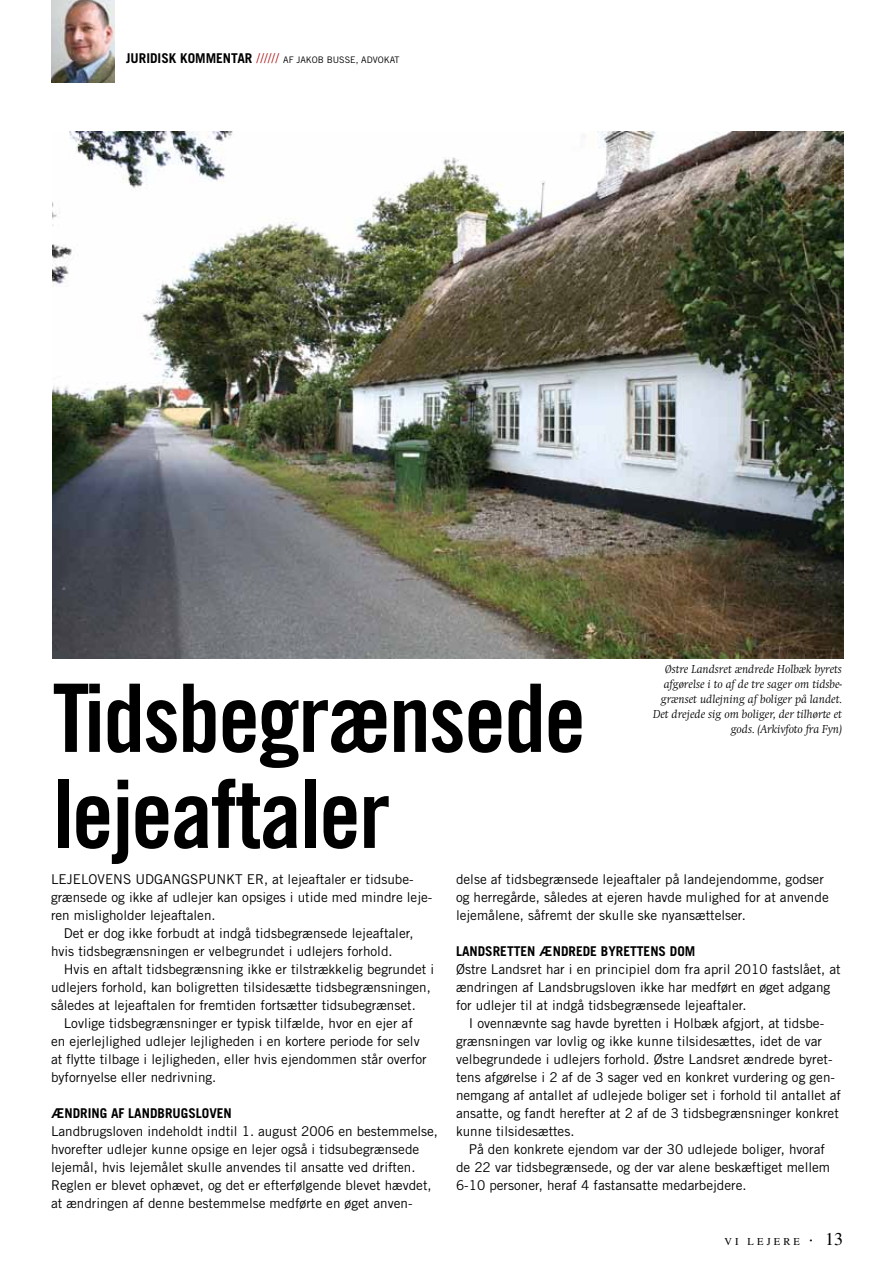
<style>
.page{position:relative;width:893px;height:1263px;background:#fff}
.page>*{position:absolute;margin:0;border:0;box-sizing:border-box;transform-origin:0 0}
.t1{font:94.5px/96px "Trade Gothic Bold Cond Twenty";letter-spacing:-.02em;color:#000}
.t2{font:13.5px/18px "Trade Gothic";color:#000}
.t3{font:700 13.5px "Trade Gothic";color:#000}
.t4{font:italic 300 12px/15px "Swift EF";color:#000;text-align:right}
.t5{font:10.5px "Times";letter-spacing:.3em;color:#000}
.t6{font:9px "Trade Gothic";color:#000}
.s1{font-weight:400;color:#ae1b1f}
.s2{font-weight:400;font-size:9px}
.s3{font-size:18px}
</style>
<div class="page">
<img style="left:53px;top:132px;width:790px;height:527px">
<img style="left:51px;top:0;width:64px;height:83px">
<p class="t3" style="left:126px;top:49px;width:177px">JURIDISK KOMMENTAR <span class="s1">//////</span> <span class="s2">Af Jakob</span></p>
<p class="t6" style="left:327px;top:54px;width:19px">Busse</p>
<p class="t6" style="left:356px;top:54px;width:12px">, advokat</p>
<h1 class="t1" style="left:53px;top:669px;width:535px">Tidsbegrænsede lejeaftaler</h1>
<p class="t4" style="left:653px;top:662px;width:190px">Østre Landsret ændrede Holbæk byrets afgørelse i to af de tre sager om tidsbe&shy;grænset udlejning af boliger på landet.<br>Det drejede sig om boliger, der tilhørte et gods. (Arkivfoto fra Fyn)</p>
<p class="t2" style="left:51px;top:870px;width:383px;text-indent:196px">e r, at lejeaftaler er tidsube&shy;grænsede og ikke af udlejer kan opsiges i utide med mindre leje&shy;ren misligholder lejeaftalen.</p>
<p class="t2" style="left:51px;top:924px;width:364px;text-indent:13px">Det er dog ikke forbudt at indgå tidsbegrænsede lejeaftaler, hvis tidsbegrænsningen er velbegrundet i udlejers forhold.</p>
<p class="t2" style="left:64px;top:960px;width:372px">Hvis en aftalt tidsbegrænsning ikke er tilstrækkelig begrundet i</p>
<p class="t2" style="left:51px;top:978px;width:381px">udlejers forhold, kan boligretten tilsidesætte tidsbegrænsningen,</p>
<p class="t2" style="left:51px;top:996px;width:366px">således at lejeaftalen for fremtiden fortsætter tidsubegrænset.</p>
<p class="t2" style="left:64px;top:1014px;width:351px">Lovlige tidsbegrænsninger er typisk tilfælde, hvor en ejer af</p>
<p class="t2" style="left:51px;top:1032px;width:370px">en ejerlejlighed udlejer lejligheden i en kortere periode for selv</p>
<p class="t2" style="left:51px;top:1050px;width:377px">at flytte tilbage i lejligheden, eller hvis ejendommen står overfor</p>
<p class="t2" style="left:51px;top:1068px;width:167px">byfornyelse eller nedrivning.</p>
<p class="t3" style="left:51px;top:1104px;width:182px">ÆNDRING AF LANDBRUGSLOVEN</p>
<p class="t2" style="left:51px;top:1122px;width:388px">Landbrugsloven indeholdt indtil 1. august 2006 en bestemmelse, hvorefter udlejer kunne opsige en lejer også i tidsubegrænsede lejemål, hvis lejemålet skulle anvendes til ansatte ved driften.<br>Reglen er blevet ophævet, og det er efterfølgende blevet hævdet, at ændringen af denne bestemmelse medførte en øget anven-</p>
<p class="t2" style="left:51px;top:870px;width:31px">Lejelovens</p>
<p class="t2" style="left:135px;top:870px;width:91px">udgangspunkt</p>
<p class="t2" style="left:456px;top:870px;width:374px">delse af tidsbegrænsede lejeaftaler på landejendomme, godser og herregårde, således at ejeren havde mulighed for at anvende lejemålene, såfremt der skulle ske nyansættelser.</p>
<p class="t3" style="left:456px;top:942px;width:241px">LANDSRETTEN ÆNDREDE BYRETTENS DOM</p>
<p class="t2" style="left:456px;top:960px;width:386px">Østre Landsret har i en principiel dom fra april 2010 fastslået, at ændringen af Landsbrugsloven ikke har medført en øget adgang for udlejer til at indgå tidsbegrænsede lejeaftaler.</p>
<p class="t2" style="left:456px;top:1013px;width:387px;text-indent:13px">I ovennævnte sag havde byretten i Holbæk afgjort, at tidsbe&shy;grænsningen var lovlig og ikke kunne tilsidesættes, idet de var velbegrundede i udlejers forhold. Østre Landsret ændrede byret&shy;tens afgørelse i 2 af de 3 sager ved en konkret vurdering og gen&shy;nemgang af antallet af udlejede boliger set i forhold til antallet af ansatte, og fandt herefter at 2 af de 3 tidsbegrænsninger konkret kunne tilsidesættes.</p>
<p class="t2" style="left:456px;top:1139px;width:376px;text-indent:13px">På den konkrete ejendom var der 30 udlejede boliger, hvoraf de 22 var tidsbegrænsede, og der var alene beskæftiget mellem<br>6-10 personer, heraf 4 fastansatte medarbejdere.</p>
<p class="t5" style="left:724px;top:1236px;width:120px">VI LEJERE <span class="s3">· 13</span></p>
</div>
